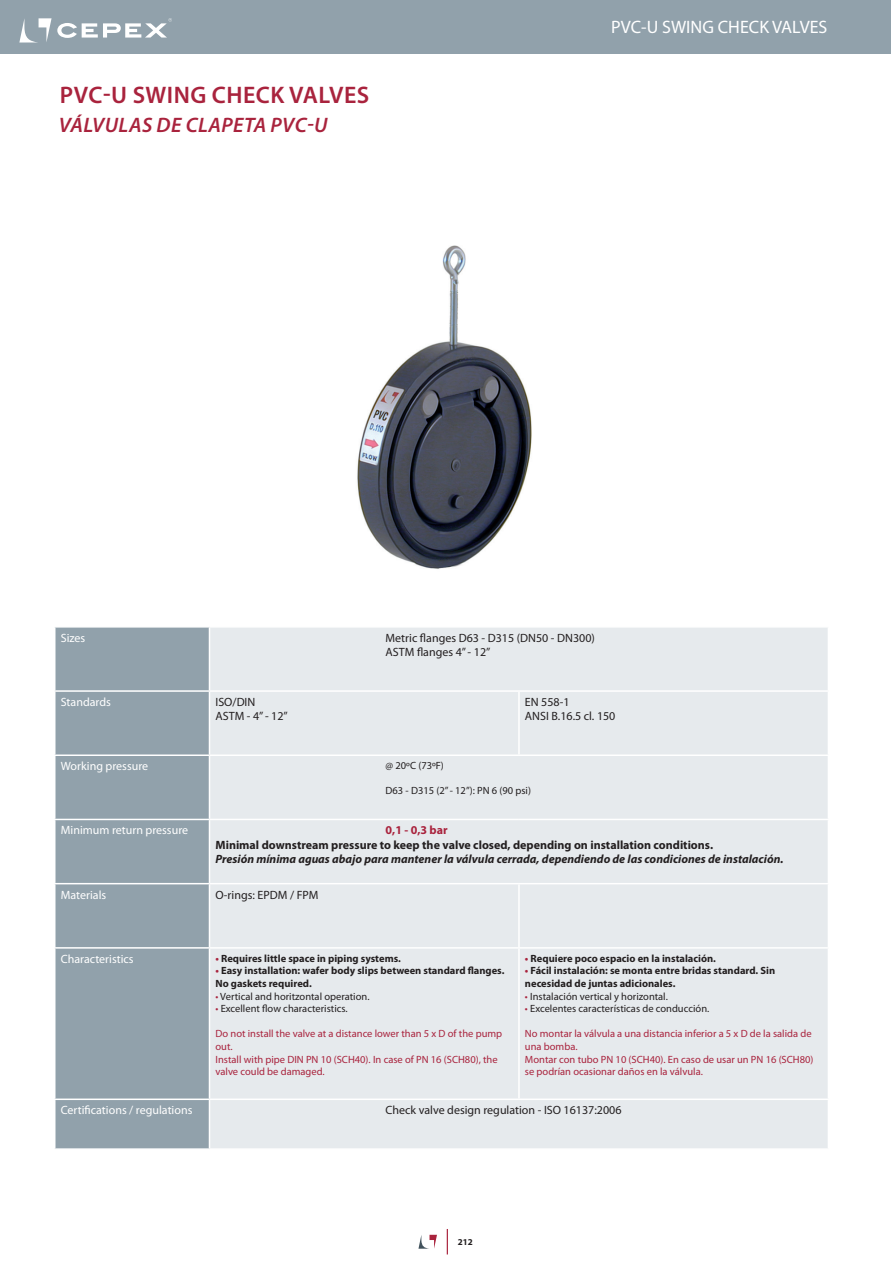
<style>
.page{position:relative;width:893px;height:1263px;background:#fff}
.page>*{position:absolute;margin:0;border:0;box-sizing:border-box;transform-origin:0 0}
.t1{font:600 24px "Myriad Pro";letter-spacing:.02em;color:#a9233d}
.t2{font:italic 600 21px "Myriad Pro";letter-spacing:.02em;color:#a9233d}
.t3{font:18px "Myriad Pro";color:#fff}
.t4{font:12px/14.4px "Myriad Pro";color:#231f20}
.t5{font:12px "Myriad Pro";color:#fff}
.t6{font:italic 700 12px "Myriad Pro";color:#231f20}
.t7{font:700 12px "Myriad Pro";color:#231f20}
.t8{font:700 12px "Myriad Pro";color:#a9233d}
.t9{font:10.5px/12.6px "Myriad Pro";color:#a9233d}
.t10{font:700 10.5px/12.6px "Myriad Pro";color:#231f20}
.t11{font:10.5px "Myriad Pro";color:#231f20}
.t12{font:700 9px "Myriad Pro";color:#231f20}
.s1{color:#a9233d}
</style>
<div class="page">
<div style="left:0;top:0;width:891px;height:54px;background:#91a1ab"></div>
<svg style="left:418px;top:1235px;width:19px;height:14px"></svg>
<svg style="left:447px;top:1229px;width:1px;height:25px"></svg>
<svg style="left:19px;top:18px;width:153px;height:25px"></svg>
<img style="left:357px;top:245px;width:175px;height:324px">
<div style="left:56px;top:628px;width:153px;height:520px;background:#91a1ab"></div>
<div style="left:210px;top:628px;width:618px;height:520px;background:#e6eaed"></div>
<hr style="left:54px;top:690px;width:155px;height:2px;background:#fff">
<hr style="left:209px;top:690px;width:310px;height:2px;background:#fff">
<hr style="left:519px;top:690px;width:310px;height:2px;background:#fff">
<hr style="left:518px;top:692px;width:2px;height:62px;background:#fff">
<hr style="left:54px;top:754px;width:155px;height:2px;background:#fff">
<hr style="left:209px;top:754px;width:310px;height:2px;background:#fff">
<hr style="left:519px;top:754px;width:310px;height:2px;background:#fff">
<hr style="left:54px;top:819px;width:155px;height:1px;background:#fff">
<hr style="left:209px;top:819px;width:310px;height:1px;background:#fff">
<hr style="left:519px;top:819px;width:310px;height:1px;background:#fff">
<hr style="left:54px;top:883px;width:155px;height:1px;background:#fff">
<hr style="left:209px;top:883px;width:310px;height:1px;background:#fff">
<hr style="left:519px;top:883px;width:310px;height:1px;background:#fff">
<hr style="left:518px;top:884px;width:2px;height:63px;background:#fff">
<hr style="left:54px;top:947px;width:155px;height:2px;background:#fff">
<hr style="left:209px;top:947px;width:310px;height:2px;background:#fff">
<hr style="left:519px;top:947px;width:310px;height:2px;background:#fff">
<hr style="left:518px;top:949px;width:2px;height:149px;background:#fff">
<hr style="left:54px;top:1098px;width:155px;height:2px;background:#fff">
<hr style="left:209px;top:1098px;width:310px;height:2px;background:#fff">
<hr style="left:519px;top:1098px;width:310px;height:2px;background:#fff">
<h1 class="t1" style="left:60px;top:80px;width:311px">PVC-U SWING CHECK VALVES</h1>
<h2 class="t2" style="left:59px;top:111px;width:270px">VÁLVULAS DE CLAPETA PVC-U</h2>
<h3 class="t3" style="left:611px;top:16px;width:218px">PVC-U SWING CHECK VALVES</h3>
<p class="t5" style="left:61px;top:630px;width:26px">Sizes</p>
<p class="t4" style="left:386px;top:630px;width:211px">Metric flanges D63 - D315 (DN50 - DN300)<br>ASTM flanges 4” - 12”</p>
<p class="t5" style="left:61px;top:695px;width:52px">Standards</p>
<p class="t4" style="left:215px;top:695px;width:74px">ISO/DIN<br>ASTM - 4” - 12”</p>
<p class="t4" style="left:525px;top:695px;width:92px">EN 558-1<br>ANSI B.16.5 cl. 150</p>
<p class="t5" style="left:61px;top:759px;width:89px">Working pressure</p>
<p class="t11" style="left:386px;top:759px;width:60px">@ 20ºC (73ºF)</p>
<p class="t11" style="left:386px;top:784px;width:147px">D63 - D315 (2” - 12”): PN 6 (90 psi)</p>
<p class="t5" style="left:61px;top:823px;width:129px">Minimum return pressure</p>
<p class="t8" style="left:386px;top:822px;width:64px">0,1 - 0,3 bar</p>
<p class="t7" style="left:215px;top:837px;width:499px">Minimal downstream pressure to keep the valve closed, depending on installation conditions.</p>
<p class="t6" style="left:215px;top:851px;width:570px">Presión mínima aguas abajo para mantener la válvula cerrada, dependiendo de las condiciones de instalación.</p>
<p class="t5" style="left:61px;top:887px;width:47px">Materials</p>
<p class="t4" style="left:215px;top:887px;width:104px">O-rings: EPDM / FPM</p>
<p class="t5" style="left:61px;top:951px;width:74px">Characteristics</p>
<p class="t10" style="left:215px;top:951px;width:187px"><span class="s1">•</span> Requires little space in piping systems.</p>
<p class="t10" style="left:215px;top:964px;width:290px"><span class="s1">•</span> Easy installation: wafer body slips between standard flanges.<br>No gaskets required.</p>
<p class="t11" style="left:215px;top:989px;width:156px"><span class="s1">•</span> Vertical and horitzontal operation.</p>
<p class="t11" style="left:215px;top:1002px;width:134px"><span class="s1">•</span> Excellent flow characteristics.</p>
<p class="t9" style="left:215px;top:1027px;width:288px">Do not install the valve at a distance lower than 5 x D of the pump out.<br>Install with pipe DIN PN 10 (SCH40). In case of PN 16 (SCH80), the valve could be damaged.</p>
<p class="t10" style="left:525px;top:951px;width:193px"><span class="s1">•</span> Requiere poco espacio en la instalación.</p>
<p class="t10" style="left:525px;top:964px;width:252px"><span class="s1">•</span> Fácil instalación: se monta entre bridas standard. Sin necesidad de juntas adicionales.</p>
<p class="t11" style="left:525px;top:989px;width:144px"><span class="s1">•</span> Instalación vertical y horizontal.</p>
<p class="t11" style="left:525px;top:1002px;width:186px"><span class="s1">•</span> Excelentes características de conducción.</p>
<p class="t9" style="left:525px;top:1027px;width:290px">No montar la válvula a una distancia inferior a 5 x D de la salida de una bomba.<br>Montar con tubo PN 10 (SCH40). En caso de usar un PN 16 (SCH80) se podrían ocasionar daños en la válvula.</p>
<p class="t5" style="left:61px;top:1103px;width:133px">Certifications / regulations</p>
<p class="t4" style="left:386px;top:1103px;width:237px">Check valve design regulation - ISO 16137:2006</p>
<p class="t12" style="left:458px;top:1236px;width:16px">212</p>
</div>
